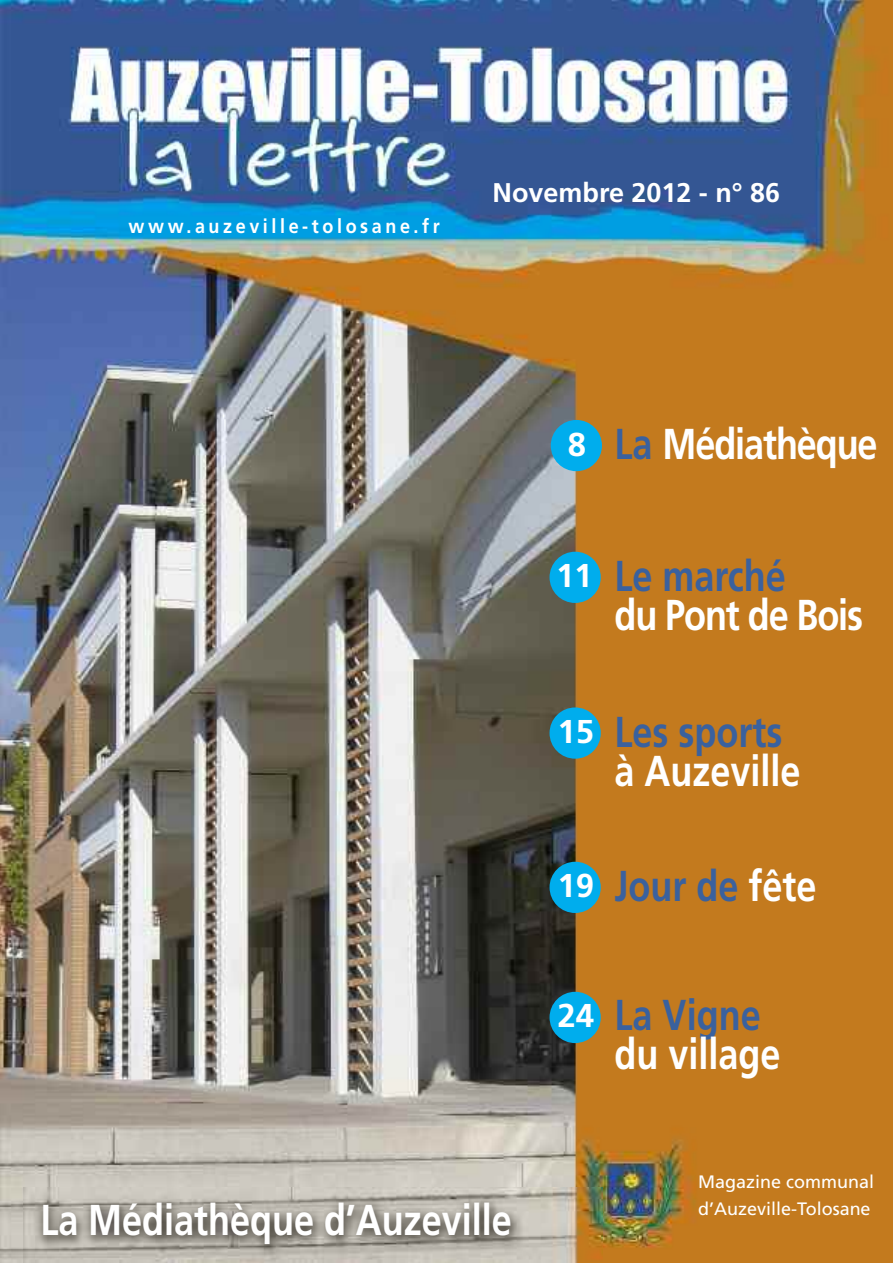
<style>
.page{position:relative;width:893px;height:1263px;background:#fff}
.page>*{position:absolute;margin:0;border:0;box-sizing:border-box;transform-origin:0 0}
.t1{font:700 43.2px/39px "Frutiger";color:#fff;scale:.83 1}
.t2{font:700 43.2px "Frutiger";letter-spacing:-.03em;color:#fff;scale:.83 1}
.t3{font:700 43.2px "Frutiger";color:#3a619e;scale:.83 1}
.t4{font:700 33px "Frutiger";color:#fff}
.t5{font:700 27px "Frutiger";color:#fff}
.t6{font:700 19.8px "Frutiger";letter-spacing:.2em;color:#fff;scale:.91 1}
.t7{font:18px/27px "Frutiger";color:#fff}
.s1{color:#3a619e}
.s2{font-size:33px}
.s3{color:#fff}
</style>
<div class="page">
<img style="left:0;top:0;width:893px;height:1263px">
<div style="left:550px;top:552px;width:51px;height:51px;background:#00aded;border-radius:50%"></div>
<div style="left:550px;top:862px;width:51px;height:51px;background:#00aded;border-radius:50%"></div>
<div style="left:550px;top:992px;width:51px;height:51px;background:#00aded;border-radius:50%"></div>
<img style="left:24px;top:1187px;width:579px;height:76px">
<div style="left:550px;top:707px;width:51px;height:52px;background:#00aded;border-radius:50%"></div>
<div style="left:551px;top:420px;width:51px;height:51px;background:#00aded;border-radius:50%"></div>
<p class="t6" style="left:129px;top:219px;width:343px">www.auzeville-tolosane.fr</p>
<p class="t5" style="left:493px;top:182px;width:289px">Novembre 2012 - n° 86</p>
<p class="t4" style="left:568px;top:431px;width:20px">8</p>
<p class="t2" style="left:615px;top:427px;width:318px"><span class="s1">La</span> Médiathèque</p>
<p class="t4" style="left:556px;top:562px;width:38px">11</p>
<p class="t3" style="left:615px;top:559px;width:208px">Le marché</p>
<p class="t2" style="left:615px;top:598px;width:301px">du Pont de Bois</p>
<p class="t1" style="left:615px;top:716px;width:225px;text-indent:-57px"><span class="s2">15</span> <span class="s1">Les sports </span>à Auzeville</p>
<p class="t4" style="left:557px;top:873px;width:38px">19</p>
<p class="t3" style="left:615px;top:869px;width:245px">Jour de <span class="s3">fête</span></p>
<p class="t1" style="left:615px;top:998px;width:201px;text-indent:-57px"><span class="s2">24</span> <span class="s1">La Vigne </span>du village</p>
<p class="t1" style="left:40px;top:1204px;width:569px">La Médiathèque d’Auzeville</p>
<p class="t7" style="left:698px;top:1169px;width:177px">Magazine communal d’Auzeville-Tolosane</p>
</div>
